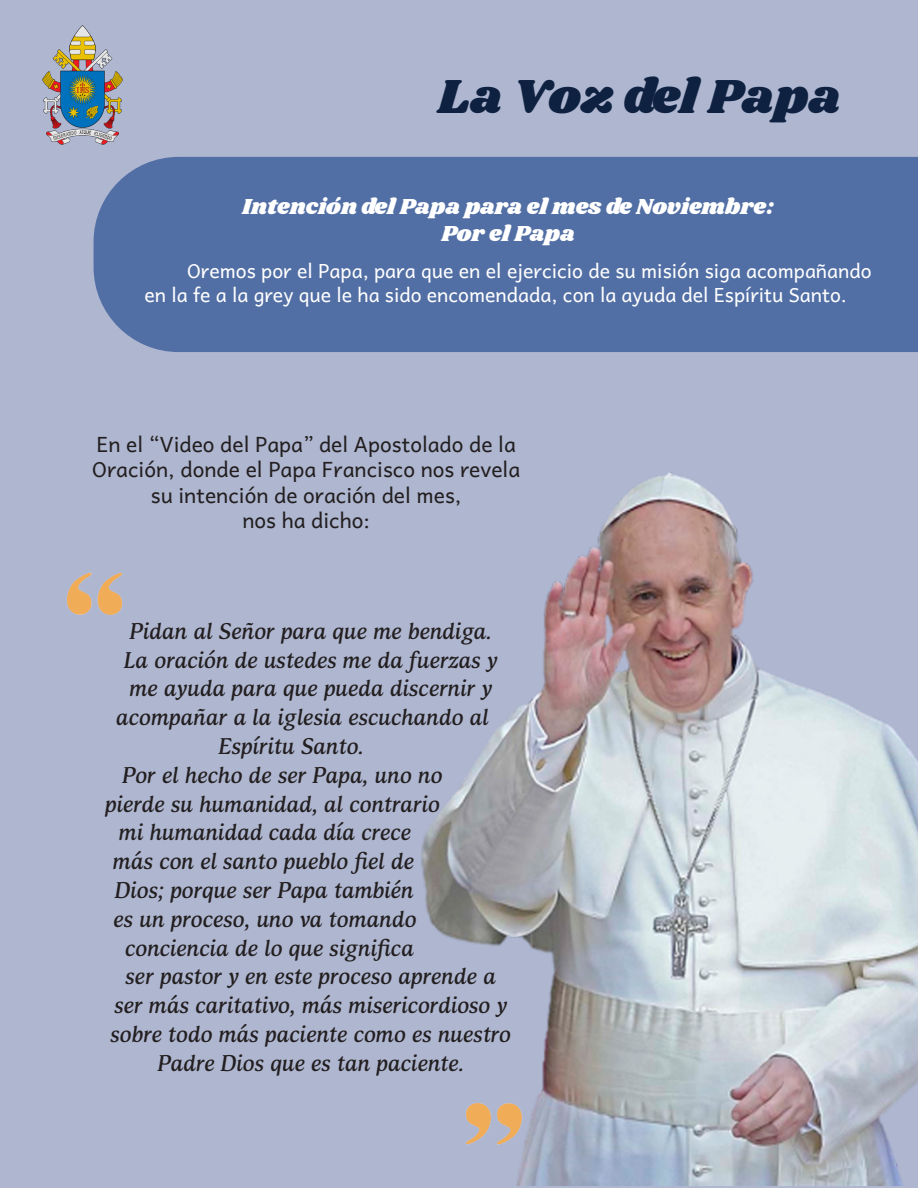
<style>
.page{position:relative;width:918px;height:1188px;background:#aeb6d0}
.page>*{position:absolute;margin:0;border:0;box-sizing:border-box;transform-origin:0 0}
.Títulos{font:49.5px "Shrikhand";color:#0f2141}
.Negrita_Berlin{font:italic 500 24px "Arcuata Trial";color:#231f20}
.Negrita_Berlin-2{font:22.5px "Shrikhand";color:#fff}
.Negrita_Berlin-3{font:21px/25.2px "Andika Basic";color:#231f20;text-align:center}
.t1{font:19.5px/23.4px "Andika Basic";color:#fff}
</style>
<div class="page">
<img style="left:421px;top:472px;width:497px;height:713px">
<div style="left:94px;top:157px;width:824px;height:195px;background:#526fa5"></div>
<img style="left:43px;top:26px;width:80px;height:118px">
<img style="left:66px;top:572px;width:57px;height:43px">
<img style="left:459px;top:1101px;width:70px;height:51px">
<p class="Títulos" style="left:438px;top:62px;width:404px">La Voz del Papa</p>
<p class="Negrita_Berlin-2" style="left:242px;top:190px;width:533px">Intención del Papa para el mes de Noviembre:</p>
<p class="Negrita_Berlin-2" style="left:441px;top:217px;width:135px">Por el Papa</p>
<p class="t1" style="left:145px;top:257px;width:729px;text-indent:43px">Oremos por el Papa, para que en el ejercicio de su misión siga acompañando en la fe a la grey que le ha sido encomendada, con la ayuda del Espíritu Santo.</p>
<p class="Negrita_Berlin-3" style="left:92px;top:429px;width:430px">En el “Video del Papa” del Apostolado de la<br>Oración, donde el Papa Francisco nos revela su intención de oración del mes,</p>
<p class="Negrita_Berlin-3" style="left:242px;top:504px;width:129px">nos ha dicho:</p>
<p class="Negrita_Berlin" style="left:130px;top:616px;width:364px">Pidan al Señor para que me bendiga.</p>
<p class="Negrita_Berlin" style="left:124px;top:645px;width:375px">La oración de ustedes me da fuerzas y</p>
<p class="Negrita_Berlin" style="left:130px;top:674px;width:364px">me ayuda para que pueda discernir y</p>
<p class="Negrita_Berlin" style="left:117px;top:702px;width:374px">acompañar a la iglesia escuchando al</p>
<p class="Negrita_Berlin" style="left:219px;top:731px;width:147px">Espíritu Santo.</p>
<p class="Negrita_Berlin" style="left:123px;top:760px;width:322px">Por el hecho de ser Papa, uno no</p>
<p class="Negrita_Berlin" style="left:105px;top:789px;width:336px">pierde su humanidad, al contrario</p>
<p class="Negrita_Berlin" style="left:119px;top:818px;width:294px">mi humanidad cada día crece</p>
<p class="Negrita_Berlin" style="left:113px;top:846px;width:303px">más con el santo pueblo fiel de</p>
<p class="Negrita_Berlin" style="left:115px;top:875px;width:300px">Dios; porque ser Papa también</p>
<p class="Negrita_Berlin" style="left:114px;top:904px;width:304px">es un proceso, uno va tomando</p>
<p class="Negrita_Berlin" style="left:126px;top:933px;width:290px">conciencia de lo que significa</p>
<p class="Negrita_Berlin" style="left:126px;top:962px;width:372px">ser pastor y en este proceso aprende a</p>
<p class="Negrita_Berlin" style="left:115px;top:990px;width:394px">ser más caritativo, más misericordioso y</p>
<p class="Negrita_Berlin" style="left:111px;top:1019px;width:402px">sobre todo más paciente como es nuestro</p>
<p class="Negrita_Berlin" style="left:158px;top:1048px;width:308px">Padre Dios que es tan paciente.</p>
</div>
